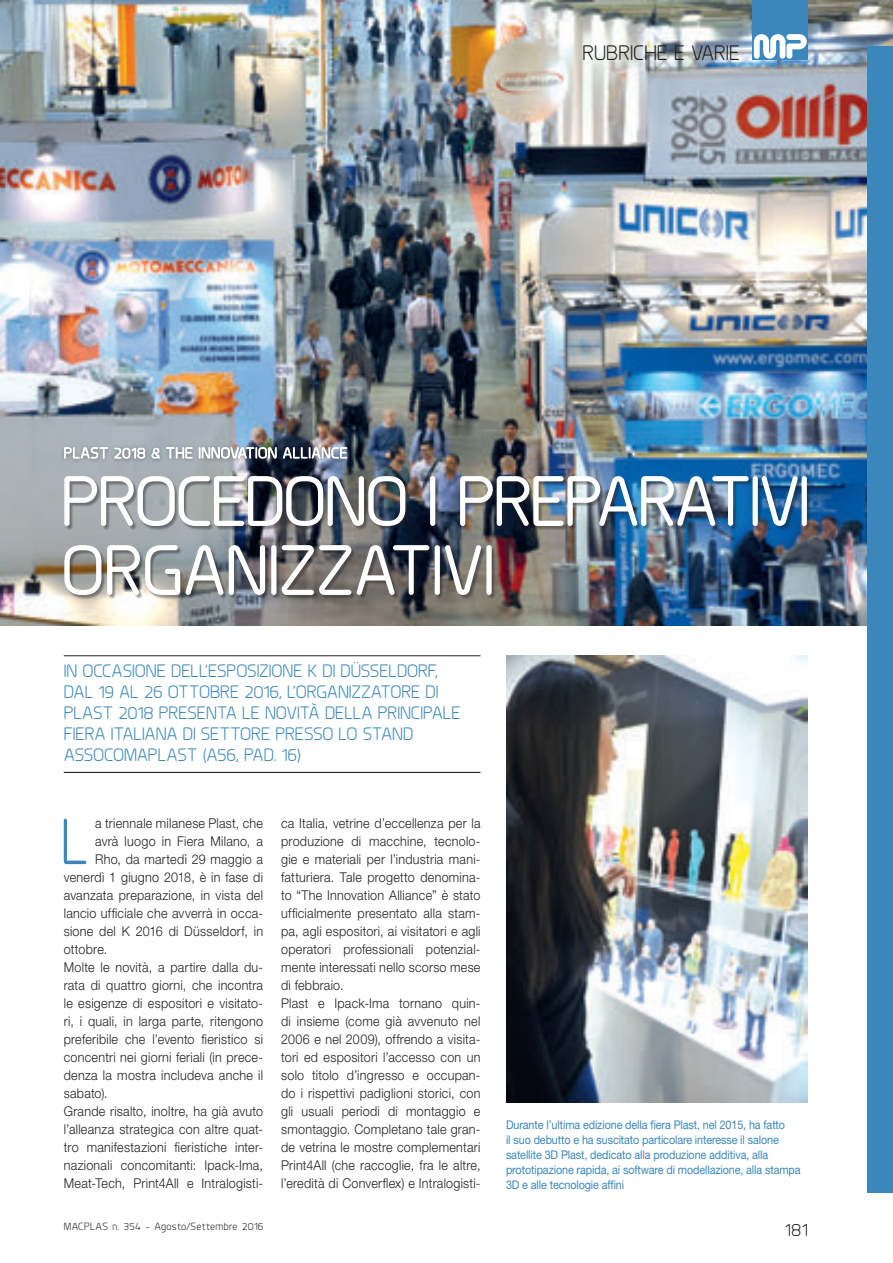
<style>
.page{position:relative;width:893px;height:1263px;background:#fff}
.page>*{position:absolute;margin:0;border:0;box-sizing:border-box;transform-origin:0 0}
.t1{font:69px/69px "Planer";letter-spacing:-.02em;color:#fff}
.testo{font:64.95px "Planer";color:#3b87bc;scale:.9 1}
.t2{font:21px "Planer";color:#231f20}
.t3{font:18px/21px "Planer";letter-spacing:-.01em;color:#3b87bc}
.t4{font:18px "Planer";color:#231f20}
.testo-2{font:300 13.5px/18px "Helvetica Neue LT Std";letter-spacing:.02em;color:#231f20;text-align:justify;scale:.93 1}
.testo-3{font:12px/15px "Helvetica Neue LT Std";letter-spacing:-.01em;color:#3b87bc;scale:.9 1}
.t5{font:10.5px "Planer";letter-spacing:.03em;color:#231f20}
</style>
<div class="page">
<img style="left:0;top:0;width:893px;height:625px">
<hr style="left:64px;top:655px;width:416px;height:1px;background:#231f20">
<hr style="left:64px;top:772px;width:416px;height:1px;background:#231f20">
<div style="left:60px;top:444px;width:291px;height:20px;background:#231f20;opacity:.69"></div>
<svg style="left:64px;top:446px;width:44px;height:14px"></svg>
<svg style="left:114px;top:448px;width:31px;height:11px"></svg>
<svg style="left:152px;top:448px;width:8px;height:10px"></svg>
<svg style="left:166px;top:447px;width:26px;height:11px"></svg>
<svg style="left:199px;top:446px;width:78px;height:14px"></svg>
<svg style="left:283px;top:446px;width:64px;height:14px"></svg>
<div style="left:65px;top:478px;width:747px;height:122px;background:#231f20;opacity:.44"></div>
<img style="left:64px;top:475px;width:342px;height:52px">
<div style="left:430px;top:476px;width:5px;height:50px;border:2px solid #fff;border-radius:2px"></div>
<img style="left:459px;top:475px;width:290px;height:58px">
<div style="left:753px;top:476px;width:5px;height:50px;border:2px solid #fff;border-radius:2px"></div>
<svg style="left:761px;top:475px;width:37px;height:52px;background:#3e74a4"></svg>
<div style="left:802px;top:476px;width:5px;height:50px;border:2px solid #fff;border-radius:2px"></div>
<svg style="left:64px;top:544px;width:202px;height:58px;background:#9a9c9b"></svg>
<div style="left:271px;top:545px;width:5px;height:50px;border:2px solid #fff;border-radius:2px"></div>
<svg style="left:281px;top:544px;width:149px;height:58px;background:#6e6d6e"></svg>
<div style="left:435px;top:545px;width:5px;height:50px;border:2px solid #fff;border-radius:2px"></div>
<svg style="left:444px;top:544px;width:38px;height:52px;background:#7e7d7b"></svg>
<div style="left:486px;top:545px;width:6px;height:50px;border:2px solid #fff;border-radius:2px"></div>
<img style="left:506px;top:656px;width:302px;height:447px">
<div style="left:753px;top:0;width:55px;height:60px;background:#3b87bc"></div>
<svg style="left:754px;top:34px;width:53px;height:25px"></svg>
<div style="left:867px;top:47px;width:26px;height:1146px;background:#3b87bc"></div>
<p class="t2" style="left:582px;top:40px;width:159px">RUBRICHE E VARIE</p>
<p class="t1" style="left:62px;top:467px;width:749px">PROCEDONO I PREPARATIVI<br>ORGANIZZATIVI</p>
<p class="t3" style="left:64px;top:660px;width:398px">IN OCCASIONE DELL’ESPOSIZIONE K DI DÜSSELDORF, DAL 19 AL 26 OTTOBRE 2016, L’ORGANIZZATORE DI PLAST 2018 PRESENTA LE NOVITÀ DELLA PRINCIPALE FIERA ITALIANA DI SETTORE PRESSO LO STAND ASSOCOMAPLAST (A56, PAD. 16)</p>
<p class="testo" style="left:61px;top:803px;width:33px">L</p>
<p class="testo-2" style="left:95px;top:814px;width:182px">a triennale milanese Plast, che</p>
<p class="testo-2" style="left:95px;top:832px;width:182px">avrà luogo in Fiera Milano, a</p>
<p class="testo-2" style="left:95px;top:850px;width:182px">Rho, da martedì 29 maggio a</p>
<p class="testo-2" style="left:64px;top:868px;width:216px">venerdì 1 giugno 2018, è in fase di</p>
<p class="testo-2" style="left:64px;top:886px;width:216px">avanzata preparazione, in vista del</p>
<p class="testo-2" style="left:64px;top:904px;width:216px">lancio ufficiale che avverrà in occa-</p>
<p class="testo-2" style="left:64px;top:922px;width:216px">sione del K 2016 di Düsseldorf, in</p>
<p class="testo-2" style="left:64px;top:940px;width:48px">ottobre.</p>
<p class="testo-2" style="left:64px;top:958px;width:216px">Molte le novità, a partire dalla du&shy;rata di quattro giorni, che incontra le esigenze di espositori e visitato&shy;ri, i quali, in larga parte, ritengono preferibile che l’evento fieristico si concentri nei giorni feriali (in prece&shy;denza la mostra includeva anche il sabato).</p>
<p class="testo-2" style="left:64px;top:1102px;width:216px">Grande risalto, inoltre, ha già avuto l’alleanza strategica con altre quat&shy;tro manifestazioni fieristiche inter&shy;nazionali concomitanti: Ipack-Ima, Meat-Tech, Print4All e Intralogisti-</p>
<p class="t5" style="left:64px;top:1220px;width:201px">MACPLAS n. 354 - Agosto/Settembre 2016</p>
<p class="testo-2" style="left:281px;top:814px;width:216px">ca Italia, vetrine d’eccellenza per la produzione di macchine, tecnolo&shy;gie e materiali per l’industria mani&shy;fatturiera. Tale progetto denomina&shy;to “The Innovation Alliance” è stato ufficialmente presentato alla stam&shy;pa, agli espositori, ai visitatori e agli operatori professionali potenzial&shy;mente interessati nello scorso mese di febbraio.</p>
<p class="testo-2" style="left:281px;top:994px;width:216px">Plast e Ipack-Ima tornano quin&shy;di insieme (come già avvenuto nel 2006 e nel 2009), offrendo a visita&shy;tori ed espositori l’accesso con un solo titolo d’ingresso e occupan&shy;do i rispettivi padiglioni storici, con gli usuali periodi di montaggio e smontaggio. Completano tale gran&shy;de vetrina le mostre complementari Print4All (che raccoglie, fra le altre, l’eredità di Converflex) e Intralogisti-</p>
<p class="testo-3" style="left:506px;top:1117px;width:329px">Durante l’ultima edizione della fiera Plast, nel 2015, ha fatto<br>il suo debutto e ha suscitato particolare interesse il salone satellite 3D Plast, dedicato alla produzione additiva, alla prototipazione rapida, ai software di modellazione, alla stampa 3D e alle tecnologie affini</p>
<p class="t4" style="left:785px;top:1219px;width:25px">181</p>
</div>
